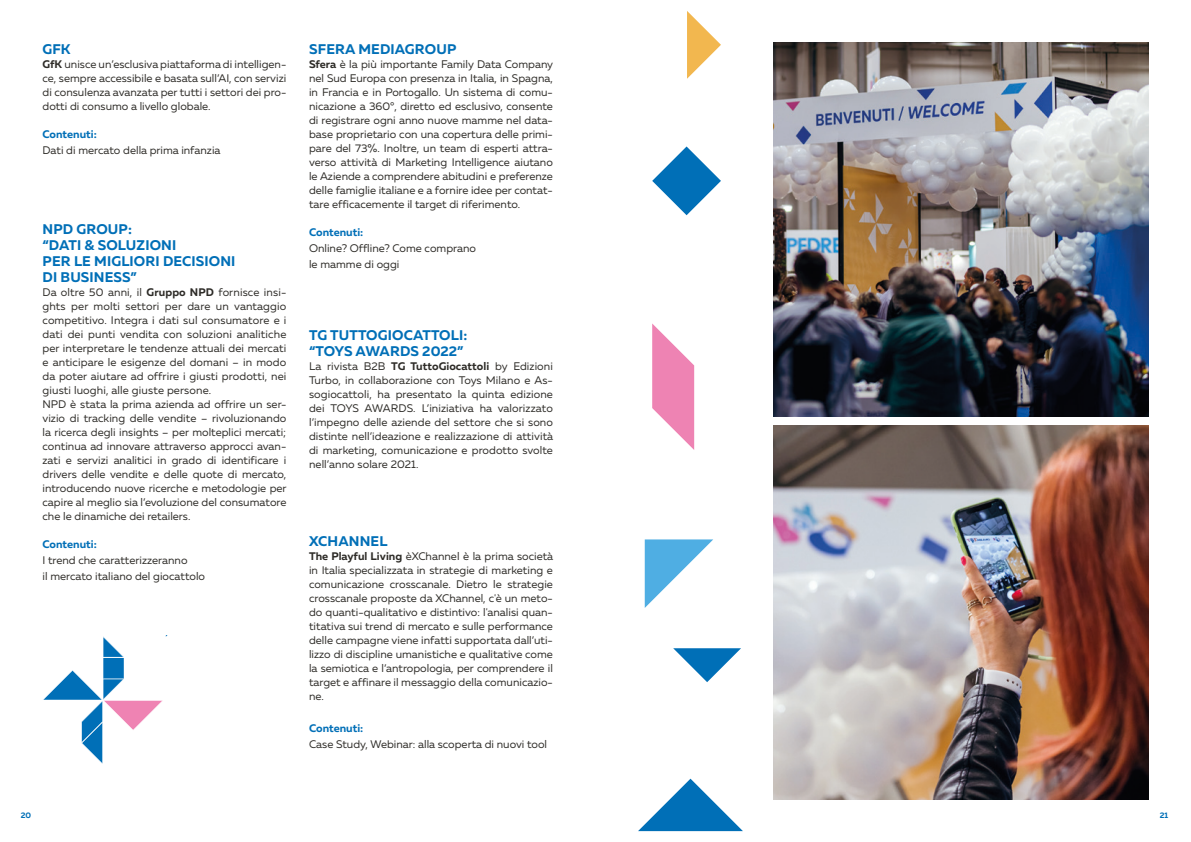
<style>
.page{position:relative;width:1191px;height:842px;background:#fff}
.page>*{position:absolute;margin:0;border:0;box-sizing:border-box;transform-origin:0 0}
.t1{font:700 14px/16px "Muller";letter-spacing:.01em;color:#006fb7}
.t2{font:11px/14px "Muller";color:#2d2b27;text-align:justify}
.t3{font:700 11px "Muller";color:#006fb7}
.t4{font:700 8px "Muller";color:#006fb7}
.s1{font-weight:700}
</style>
<div class="page">
<svg style="left:638px;top:779px;width:105px;height:52px"></svg>
<svg style="left:687px;top:11px;width:34px;height:68px"></svg>
<svg style="left:652px;top:146px;width:69px;height:69px"></svg>
<svg style="left:673px;top:648px;width:68px;height:34px"></svg>
<svg style="left:645px;top:539px;width:68px;height:69px"></svg>
<svg style="left:652px;top:323px;width:42px;height:127px"></svg>
<svg style="left:43px;top:636px;width:124px;height:128px"></svg>
<img style="left:773px;top:43px;width:375px;height:374px">
<img style="left:773px;top:426px;width:375px;height:373px">
<p class="t1" style="left:43px;top:41px;width:29px">GFK</p>
<p class="t2" style="left:43px;top:57px;width:245px"><span class="s1">GfK</span> unisce un’esclusiva piattaforma di intelligen&shy;ce, sempre accessibile e basata sull’AI, con servizi di consulenza avanzata per tutti i settori dei pro&shy;dotti di consumo a livello globale.</p>
<p class="t3" style="left:43px;top:127px;width:56px">Contenuti:</p>
<p class="t2" style="left:43px;top:143px;width:179px">Dati di mercato della prima infanzia</p>
<p class="t1" style="left:43px;top:221px;width:194px">NPD GROUP:<br>“DATI &amp; SOLUZIONI<br>PER LE MIGLIORI DECISIONI<br>DI BUSINESS”</p>
<p class="t2" style="left:43px;top:285px;width:246px;text-align:left">Da oltre 50 anni, il <span class="s1">Gruppo NPD</span> fornisce insi&shy;ghts per molti settori per dare un vantaggio competitivo. Integra i dati sul consumatore e i dati dei punti vendita con soluzioni analitiche per interpretare le tendenze attuali dei mercati e anticipare le esigenze del domani – in modo da poter aiutare ad offrire i giusti prodotti, nei giusti luoghi, alle giuste persone.<br>NPD è stata la prima azienda ad offrire un ser&shy;vizio di tracking delle vendite – rivoluzionando la ricerca degli insights – per molteplici mercati; continua ad innovare attraverso approcci avan&shy;zati e servizi analitici in grado di identificare i drivers delle vendite e delle quote di mercato, introducendo nuove ricerche e metodologie per capire al meglio sia l’evoluzione del consumatore che le dinamiche dei retailers.</p>
<p class="t3" style="left:43px;top:537px;width:56px">Contenuti:</p>
<p class="t2" style="left:43px;top:552px;width:164px;line-height:16px">I trend che caratterizzeranno<br>il mercato italiano del giocattolo</p>
<p class="t1" style="left:309px;top:41px;width:149px">SFERA MEDIAGROUP</p>
<p class="t2" style="left:309px;top:57px;width:246px"><span class="s1">Sfera</span> è la più importante Family Data Company nel Sud Europa con presenza in Italia, in Spagna, in Francia e in Portogallo. Un sistema di comu&shy;nicazione a 360°, diretto ed esclusivo, consente di registrare ogni anno nuove mamme nel data&shy;base proprietario con una copertura delle primi&shy;pare del 73%. Inoltre, un team di esperti attra&shy;verso attività di Marketing Intelligence aiutano le Aziende a comprendere abitudini e preferenze delle famiglie italiane e a fornire idee per contat&shy;tare efficacemente il target di riferimento.</p>
<p class="t3" style="left:309px;top:225px;width:56px">Contenuti:</p>
<p class="t2" style="left:309px;top:240px;width:168px;line-height:16px">Online? Offline? Come comprano le mamme di oggi</p>
<p class="t1" style="left:309px;top:327px;width:160px">TG TUTTOGIOCATTOLI: “TOYS AWARDS 2022”</p>
<p class="t2" style="left:309px;top:359px;width:246px">La rivista B2B <span class="s1">TG TuttoGiocattoli</span> by Edizioni Turbo, in collaborazione con Toys Milano e As&shy;sogiocattoli, ha presentato la quinta edizione dei TOYS AWARDS. L’iniziativa ha valorizzato l’impegno delle aziende del settore che si sono distinte nell’ideazione e realizzazione di attività di marketing, comunicazione e prodotto svolte nell’anno solare 2021.</p>
<p class="t1" style="left:309px;top:533px;width:80px">XCHANNEL</p>
<p class="t2" style="left:309px;top:549px;width:246px"><span class="s1">The Playful Living</span> èXChannel è la prima società in Italia specializzata in strategie di marketing e comunicazione crosscanale. Dietro le strategie crosscanale proposte da XChannel, c'è un meto&shy;do quanti-qualitativo e distintivo: l'analisi quan&shy;titativa sui trend di mercato e sulle performance delle campagne viene infatti supportata dall’uti&shy;lizzo di discipline umanistiche e qualitative come la semiotica e l’antropologia, per comprendere il target e affinare il messaggio della comunicazio&shy;ne.</p>
<p class="t3" style="left:309px;top:721px;width:56px">Contenuti:</p>
<p class="t2" style="left:309px;top:737px;width:239px">Case Study, Webinar: alla scoperta di nuovi tool</p>
<p class="t4" style="left:21px;top:811px;width:12px">20</p>
<p class="t4" style="left:1159px;top:811px;width:10px">21</p>
</div>
